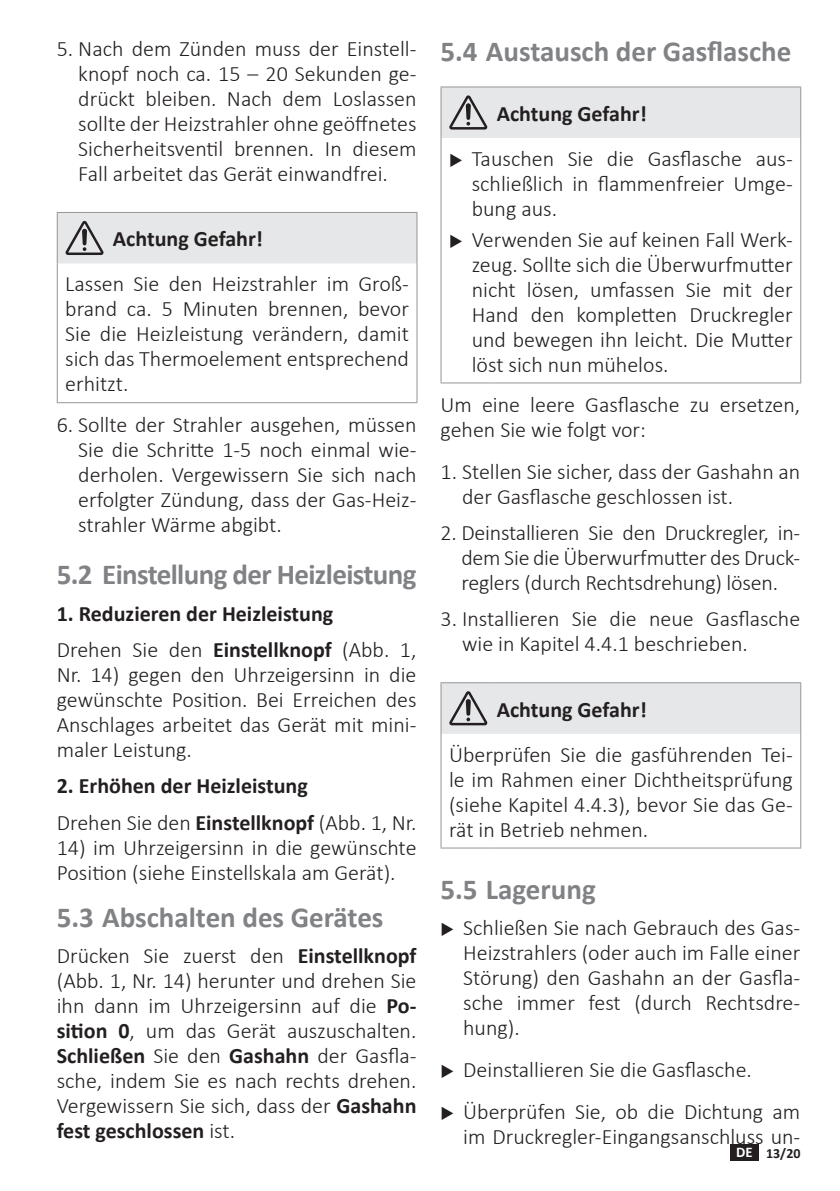
<style>
.page{position:relative;width:840px;height:1191px;background:#fff}
.page>*{position:absolute;margin:0;border:0;box-sizing:border-box;transform-origin:0 0}
.t1{font:700 29px "Calibri";letter-spacing:-.005em;color:#808285}
.t2{font:300 22px/25px "Calibri";color:#231f20;text-align:justify}
.t3{font:700 22px/36.4px "Calibri";color:#231f20}
.t4{font:700 14px "Calibri";color:#231f20}
.s1{font-weight:300}
.s2{font-weight:700}
.s3{font-size:14.8px;color:#fff}
</style>
<div class="page">
<div style="left:729px;top:1144px;width:29px;height:16px;background:#231f20"></div>
<hr style="left:57px;top:263px;width:1px;height:139px;background:#939598">
<hr style="left:416px;top:263px;width:1px;height:139px;background:#939598">
<hr style="left:57px;top:402px;width:48px;height:1px;background:#939598">
<hr style="left:105px;top:402px;width:312px;height:1px;background:#939598">
<div style="left:57px;top:212px;width:360px;height:51px;background:#e6e7e9"></div>
<hr style="left:440px;top:86px;width:48px;height:1px;background:#939598">
<hr style="left:440px;top:87px;width:1px;height:51px;background:#939598">
<hr style="left:488px;top:86px;width:312px;height:1px;background:#939598">
<hr style="left:440px;top:138px;width:1px;height:244px;background:#939598">
<hr style="left:799px;top:138px;width:1px;height:244px;background:#939598">
<hr style="left:440px;top:382px;width:48px;height:1px;background:#939598">
<hr style="left:488px;top:382px;width:312px;height:1px;background:#939598">
<div style="left:441px;top:87px;width:359px;height:51px;background:#e6e7e9"></div>
<hr style="left:440px;top:682px;width:48px;height:1px;background:#939598">
<hr style="left:440px;top:683px;width:1px;height:51px;background:#939598">
<hr style="left:488px;top:682px;width:312px;height:1px;background:#939598">
<hr style="left:440px;top:734px;width:1px;height:113px;background:#939598">
<hr style="left:799px;top:734px;width:1px;height:113px;background:#939598">
<hr style="left:440px;top:847px;width:48px;height:1px;background:#939598">
<hr style="left:488px;top:847px;width:312px;height:1px;background:#939598">
<div style="left:441px;top:683px;width:359px;height:51px;background:#e6e7e9"></div>
<p class="t2" style="left:78px;top:36px;width:339px;text-indent:-22px">5. Nach dem Zünden muss der Einstell&shy;knopf noch ca. 15 – 20 Sekunden ge&shy;drückt bleiben. Nach dem Loslassen sollte der Heizstrahler ohne geöffnetes Sicherheitsventil brennen. In diesem Fall arbeitet das Gerät einwandfrei.</p>
<p class="t3" style="left:113px;top:220px;width:151px">Achtung Gefahr!</p>
<p class="t2" style="left:65px;top:271px;width:345px">Lassen Sie den Heizstrahler im Groß&shy;brand ca. 5 Minuten brennen, bevor Sie die Heizleistung verändern, damit sich das Thermoelement entsprechend erhitzt.</p>
<p class="t2" style="left:78px;top:411px;width:339px;text-indent:-22px">6. Sollte der Strahler ausgehen, müssen Sie die Schritte 1-5 noch einmal wie&shy;derholen. Vergewissern Sie sich nach erfolgter Zündung, dass der Gas-Heiz&shy;strahler Wärme abgibt.</p>
<h1 class="t1" style="left:57px;top:554px;width:361px">5.2 Einstellung der Heizleistung</h1>
<p class="t3" style="left:57px;top:595px;width:361px">1. Reduzieren der Heizleistung<br><span class="s1">Drehen Sie den</span> Einstellknopf <span class="s1">(Abb. 1,</span></p>
<p class="t2" style="left:57px;top:662px;width:361px">Nr. 14) gegen den Uhrzeigersinn in die gewünschte Position. Bei Erreichen des Anschlages arbeitet das Gerät mit mini&shy;maler Leistung.</p>
<p class="t3" style="left:57px;top:767px;width:361px">2. Erhöhen der Heizleistung<br><span class="s1">Drehen Sie den</span> Einstellknopf <span class="s1">(Abb. 1, Nr.</span></p>
<p class="t2" style="left:57px;top:834px;width:361px">14) im Uhrzeigersinn in die gewünschte<br>Position (siehe Einstellskala am Gerät).</p>
<h1 class="t1" style="left:57px;top:896px;width:328px">5.3 Abschalten des Gerätes</h1>
<p class="t2" style="left:57px;top:943px;width:361px">Drücken Sie zuerst den <span class="s2">Einstellknopf </span>(Abb. 1, Nr. 14) herunter und drehen Sie ihn dann im Uhrzeigersinn auf die <span class="s2">Po&shy;sition 0</span>, um das Gerät auszuschalten.<br><span class="s2">Schließen</span> Sie den <span class="s2">Gashahn</span> der Gasfla&shy;sche, indem Sie es nach rechts drehen.<br>Vergewissern Sie sich, dass der <span class="s2">Gashahn fest geschlossen</span> ist.</p>
<h1 class="t1" style="left:440px;top:31px;width:352px">5.4 Austausch der Gasflasche</h1>
<p class="t3" style="left:496px;top:95px;width:151px">Achtung Gefahr!</p>
<p class="t2" style="left:471px;top:146px;width:322px">Tauschen Sie die Gasflasche aus&shy;schließlich in flammenfreier Umge&shy;bung aus.</p>
<p class="t2" style="left:471px;top:226px;width:322px">Verwenden Sie auf keinen Fall Werk&shy;zeug. Sollte sich die Überwurfmutter nicht lösen, umfassen Sie mit der Hand den kompletten Druckregler und bewegen ihn leicht. Die Mutter löst sich nun mühelos.</p>
<p class="t2" style="left:440px;top:392px;width:361px">Um eine leere Gasflasche zu ersetzen, gehen Sie wie folgt vor:</p>
<p class="t2" style="left:462px;top:459px;width:339px;text-indent:-22px">1. Stellen Sie sicher, dass der Gashahn an der Gasflasche geschlossen ist.</p>
<p class="t2" style="left:461px;top:520px;width:340px;text-indent:-21px">2. Deinstallieren Sie den Druckregler, in&shy;dem Sie die Überwurfmutter des Druck&shy;reglers (durch Rechtsdrehung) lösen.</p>
<p class="t2" style="left:462px;top:606px;width:339px;text-indent:-22px">3. Installieren Sie die neue Gasflasche wie in Kapitel 4.4.1 beschrieben.</p>
<p class="t3" style="left:496px;top:690px;width:151px">Achtung Gefahr!</p>
<p class="t2" style="left:449px;top:741px;width:345px">Überprüfen Sie die gasführenden Tei&shy;le im Rahmen einer Dichtheitsprüfung (siehe Kapitel 4.4.3), bevor Sie das Ge&shy;rät in Betrieb nehmen.</p>
<h1 class="t1" style="left:440px;top:868px;width:157px">5.5 Lagerung</h1>
<p class="t2" style="left:463px;top:915px;width:338px">Schließen Sie nach Gebrauch des Gas-Heizstrahlers (oder auch im Falle einer Störung) den Gashahn an der Gasfla&shy;sche immer fest (durch Rechtsdre&shy;hung).</p>
<p class="t2" style="left:463px;top:1048px;width:338px;line-height:42px">Deinstallieren Sie die Gasflasche.<br>Überprüfen Sie, ob die Dichtung am</p>
<p class="t2" style="left:463px;top:1124px;width:338px">im Druckregler-Eingangsanschluss un-</p>
<p class="t4" style="left:735px;top:1143px;width:66px"><span class="s3">DE</span> 13/20</p>
</div>
